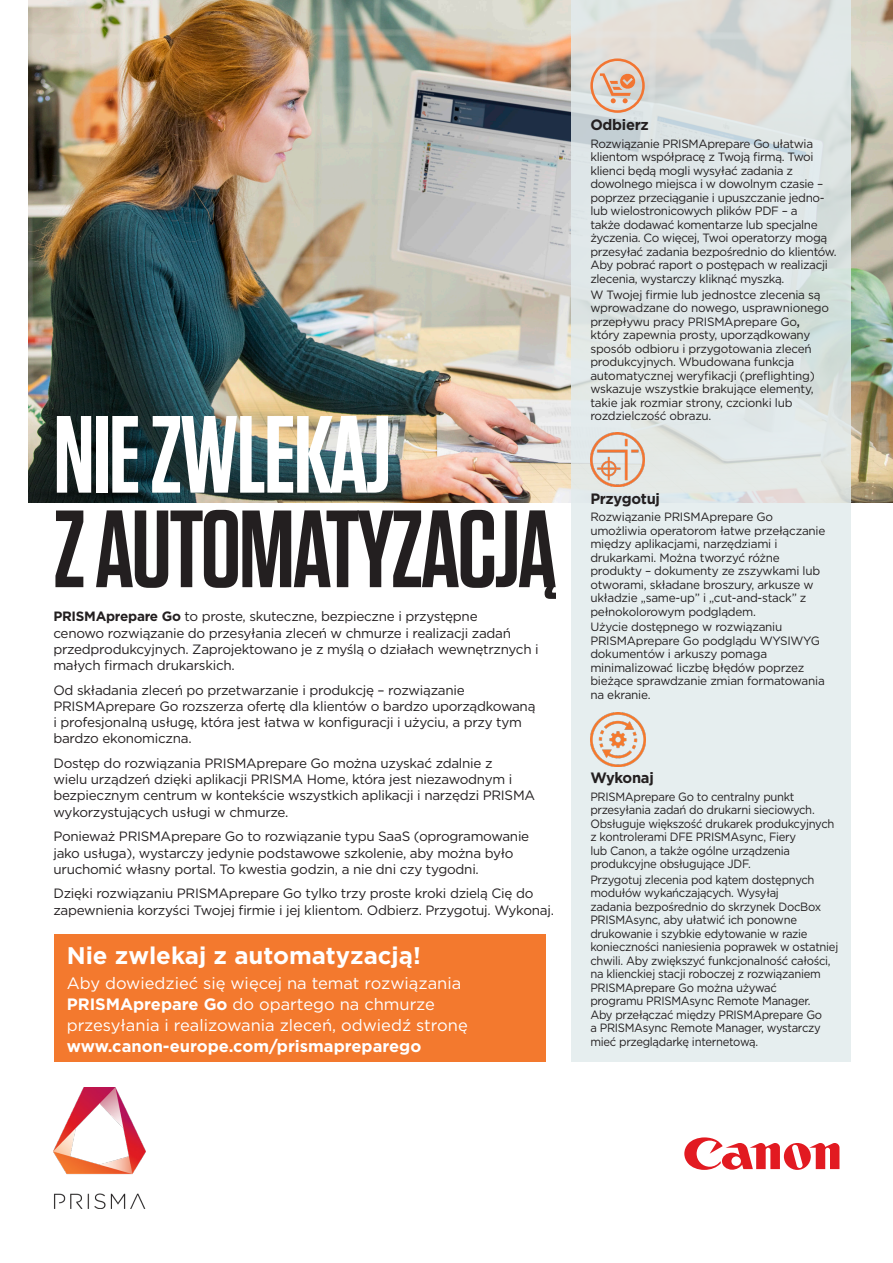
<style>
.page{position:relative;width:893px;height:1263px;background:#fff}
.page>*{position:absolute;margin:0;border:0;box-sizing:border-box;transform-origin:0 0}
.t1{font:600 109.5px/94.5px "Tungsten";letter-spacing:-.025em;color:#231f20}
.t2{font:700 24px "Gotham";color:#fff}
.t3{font:16.5px/21px "Gotham";color:#fff}
.t4{font:700 15px "Gotham";letter-spacing:-.02em;color:#231f20}
.t5{font:13.5px/16.2px "Gotham";letter-spacing:-.02em;color:#231f20}
.t6{font:12px/13.5px "Gotham";letter-spacing:-.025em;color:#231f20}
.t7{font:12px/13.5px "Gotham";letter-spacing:-.025em;color:#231f20;scale:.94 1}
.s1{color:#fff}
.s2{font-weight:700}
.s3{font-weight:500}
</style>
<div class="page">
<img style="left:28px;top:0;width:865px;height:503px">
<div style="left:571px;top:0;width:279px;height:1062px;background:#e2ebed"></div>
<img style="left:53px;top:1088px;width:93px;height:121px">
<svg style="left:684px;top:1137px;width:155px;height:33px"></svg>
<img style="left:590px;top:433px;width:55px;height:54px">
<img style="left:590px;top:712px;width:55px;height:55px">
<svg style="left:590px;top:58px;width:55px;height:55px"></svg>
<div style="left:54px;top:935px;width:492px;height:127px;background:#f3792e"></div>
<p class="t1" style="left:53px;top:410px;width:505px"><span class="s1">NIE ZWLEKAJ<br></span>Z AUTOMATYZACJĄ</p>
<p class="t5" style="left:53px;top:608px;width:487px"><span class="s2">PRISMAprepare Go</span> to proste, skuteczne, bezpieczne i przystępne<br>cenowo rozwiązanie do przesyłania zleceń w chmurze i realizacji zadań przedprodukcyjnych. Zaprojektowano je z myślą o działach wewnętrznych i małych firmach drukarskich.</p>
<p class="t5" style="left:53px;top:681px;width:484px">Od składania zleceń po przetwarzanie i produkcję – rozwiązanie PRISMAprepare Go rozszerza ofertę dla klientów o bardzo uporządkowaną i profesjonalną usługę, która jest łatwa w konfiguracji i użyciu, a przy tym bardzo ekonomiczna.</p>
<p class="t5" style="left:53px;top:755px;width:483px">Dostęp do rozwiązania PRISMAprepare Go można uzyskać zdalnie z<br>wielu urządzeń dzięki aplikacji PRISMA Home, która jest niezawodnym i bezpiecznym centrum w kontekście wszystkich aplikacji i narzędzi PRISMA wykorzystujących usługi w chmurze.</p>
<p class="t5" style="left:53px;top:828px;width:477px">Ponieważ PRISMAprepare Go to rozwiązanie typu SaaS (oprogramowanie jako usługa), wystarczy jedynie podstawowe szkolenie, aby można było uruchomić własny portal. To kwestia godzin, a nie dni czy tygodni.</p>
<p class="t5" style="left:53px;top:885px;width:502px">Dzięki rozwiązaniu PRISMAprepare Go tylko trzy proste kroki dzielą Cię do zapewnienia korzyści Twojej firmie i jej klientom. Odbierz. Przygotuj. Wykonaj.</p>
<p class="t2" style="left:67px;top:939px;width:356px">Nie zwlekaj z automatyzacją!</p>
<p class="t3" style="left:67px;top:972px;width:403px">Aby dowiedzieć się więcej na temat rozwiązania <span class="s2">PRISMAprepare Go</span> do opartego na chmurze przesyłania i realizowania zleceń, odwiedź stronę <span class="s2">www.canon-europe.com/prismapreparego</span></p>
<p class="t4" style="left:590px;top:115px;width:60px">Odbierz</p>
<p class="t6" style="left:590px;top:137px;width:248px">Rozwiązanie PRISMAprepare Go ułatwia klientom współpracę z Twoją firmą. Twoi klienci będą mogli wysyłać zadania z dowolnego miejsca i w dowolnym czasie – poprzez przeciąganie i upuszczanie jedno&shy;lub wielostronicowych plików PDF – a<br>także dodawać komentarze lub specjalne życzenia. Co więcej, Twoi operatorzy mogą przesyłać zadania bezpośrednio do klientów.<br>Aby pobrać raport o postępach w realizacji zlecenia, wystarczy kliknąć myszką.</p>
<p class="t6" style="left:590px;top:287px;width:240px">W Twojej firmie lub jednostce zlecenia są wprowadzane do nowego, usprawnionego przepływu pracy PRISMAprepare Go<span class="s3">, </span>który zapewnia prosty, uporządkowany sposób odbioru i przygotowania zleceń produkcyjnych. Wbudowana funkcja automatycznej weryfikacji (preflighting) wskazuje wszystkie brakujące elementy, takie jak rozmiar strony, czcionki lub rozdzielczość obrazu.</p>
<p class="t4" style="left:590px;top:488px;width:71px">Przygotuj</p>
<p class="t6" style="left:590px;top:510px;width:236px">Rozwiązanie PRISMAprepare Go umożliwia operatorom łatwe przełączanie między aplikacjami, narzędziami i drukarkami. Można tworzyć różne produkty – dokumenty ze zszywkami lub otworami, składane broszury, arkusze w układzie „same-up” i „cut-and-stack” z pełnokolorowym podglądem.</p>
<p class="t6" style="left:590px;top:620px;width:236px">Użycie dostępnego w rozwiązaniu<br>PRISMAprepare Go podglądu WYSIWYG dokumentów i arkuszy pomaga minimalizować liczbę błędów poprzez bieżące sprawdzanie zmian formatowania na ekranie.</p>
<p class="t4" style="left:590px;top:767px;width:65px">Wykonaj</p>
<p class="t7" style="left:590px;top:789px;width:261px">PRISMAprepare Go to centralny punkt przesyłania zadań do drukarni sieciowych.<br>Obsługuje większość drukarek produkcyjnych z kontrolerami DFE PRISMAsync, Fiery<br>lub Canon, a także ogólne urządzenia produkcyjne obsługujące JDF.</p>
<p class="t7" style="left:590px;top:872px;width:265px">Przygotuj zlecenia pod kątem dostępnych modułów wykańczających. Wysyłaj<br>zadania bezpośrednio do skrzynek DocBox PRISMAsync, aby ułatwić ich ponowne drukowanie i szybkie edytowanie w razie konieczności naniesienia poprawek w ostatniej chwili. Aby zwiększyć funkcjonalność całości, na klienckiej stacji roboczej z rozwiązaniem PRISMAprepare Go można używać<br>programu PRISMAsync Remote Manager.<br>Aby przełączać między PRISMAprepare Go<br>a PRISMAsync Remote Manager, wystarczy mieć przeglądarkę internetową.</p>
</div>
